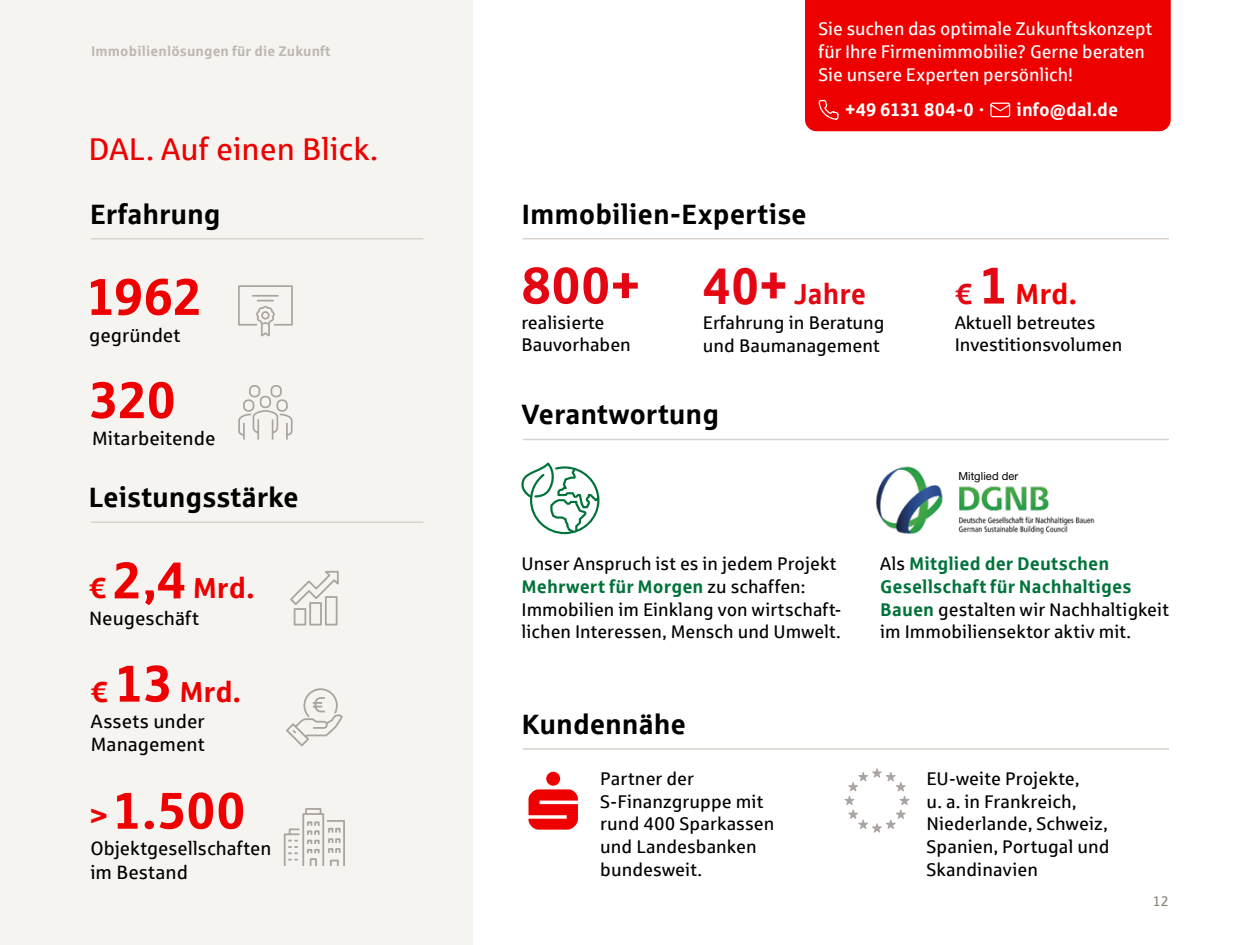
<style>
.page{position:relative;width:1260px;height:945px;background:#fff}
.page>*{position:absolute;margin:0;border:0;box-sizing:border-box;transform-origin:0 0}
.t1{font:700 51.45px "Sparkasse Rg";letter-spacing:-.015em;color:#e00}
.t2{font:700 51.45px "Sparkasse Rg";color:#e30613}
.t3{font:31.5px "Sparkasse Rg";color:#e00}
.t4{font:700 29.05px "Sparkasse Rg";color:#e00}
.t5{font:700 29.05px "Sparkasse Rg";color:#e30613;scale:.95 1}
.t6{font:700 28px "Sparkasse Rg";letter-spacing:-.005em;color:#000}
.t7{font:19.25px/23.1px "Sparkasse Rg";color:#000}
.t8{font:18.38px/22.8px "Sparkasse Rg";color:#000}
.t9{font:18.38px/22.8px "Sparkasse Rg";color:#fff}
.t10{font:700 18.38px "Sparkasse Rg";letter-spacing:-.005em;color:#fff}
.t11{font:700 14px "Sparkasse Rg";letter-spacing:.01em;color:#bdb7b0}
.t12{font:14px "Sparkasse Rg";color:#8d857c}
.t13{font:11.2px "Helvetica Neue LT Pro";letter-spacing:.01em;color:#000}
.s1{font-size:51.45px}
.s2{font-size:31.5px}
.s3{color:#e30613}
.s4{font-size:51.45px;color:#e30613}
.s5{font-weight:700;color:#00733a}
</style>
<div class="page">
<div style="left:0;top:0;width:472px;height:945px;background:#f6f4f1"></div>
<hr style="left:523px;top:748px;width:646px;height:2px;background:#d8d3ce">
<svg style="left:845px;top:768px;width:64px;height:65px"></svg>
<svg style="left:528px;top:772px;width:50px;height:58px"></svg>
<hr style="left:91px;top:238px;width:333px;height:1px;background:#d8d3ce">
<hr style="left:91px;top:521px;width:333px;height:2px;background:#d8d3ce">
<svg style="left:238px;top:285px;width:55px;height:52px"></svg>
<svg style="left:238px;top:385px;width:55px;height:55px"></svg>
<svg style="left:290px;top:570px;width:49px;height:56px"></svg>
<svg style="left:286px;top:688px;width:57px;height:58px"></svg>
<svg style="left:283px;top:808px;width:62px;height:58px"></svg>
<hr style="left:523px;top:439px;width:646px;height:1px;background:#d8d3ce">
<svg style="left:521px;top:463px;width:78px;height:71px"></svg>
<img style="left:876px;top:466px;width:219px;height:69px">
<hr style="left:523px;top:238px;width:646px;height:1px;background:#d8d3ce">
<div style="left:805px;top:0;width:366px;height:131px;background:#e00"></div>
<svg style="left:818px;top:99px;width:21px;height:22px"></svg>
<svg style="left:989px;top:102px;width:22px;height:16px"></svg>
<p class="t11" style="left:91px;top:42px;width:241px">Immobilienlösungen für die Zukunft</p>
<h2 class="t3" style="left:89px;top:130px;width:291px">DAL. Auf einen Blick.</h2>
<h3 class="t6" style="left:90px;top:196px;width:133px">Erfahrung</h3>
<h1 class="t1" style="left:86px;top:264px;width:118px">1962</h1>
<p class="t7" style="left:89px;top:323px;width:93px">gegründet</p>
<h1 class="t1" style="left:89px;top:367px;width:88px">320</h1>
<p class="t7" style="left:92px;top:426px;width:125px">Mitarbeitende</p>
<h3 class="t6" style="left:89px;top:480px;width:212px">Leistungsstärke</h3>
<h3 class="t4" style="left:89px;top:570px;width:167px">€ <span class="s1">2,4</span> Mrd.</h3>
<p class="t7" style="left:89px;top:606px;width:111px">Neugeschäft</p>
<h3 class="t4" style="left:91px;top:673px;width:152px">€ <span class="s1">13</span> Mrd.</h3>
<p class="t7" style="left:91px;top:710px;width:115px">Assets under<br>Management</p>
<h1 class="t1" style="left:90px;top:778px;width:157px"><span class="s2">&gt;</span>1.500</h1>
<p class="t7" style="left:90px;top:837px;width:183px">Objektgesellschaften im Bestand</p>
<p class="t9" style="left:819px;top:17px;width:335px">Sie suchen das optimale Zukunftskonzept für Ihre Firmenimmobilie? Gerne beraten<br>Sie unsere Experten persönlich!</p>
<p class="t10" style="left:845px;top:98px;width:140px">+49 6131 804-0 .</p>
<p class="t10" style="left:1017px;top:98px;width:103px">info@dal.de</p>
<h3 class="t6" style="left:522px;top:196px;width:287px">Immobilien-Expertise</h3>
<h3 class="t5" style="left:703px;top:275px;width:173px"><span class="s1">40+</span> Jahre</h3>
<p class="t8" style="left:703px;top:311px;width:183px">Erfahrung in Beratung und Baumanagement</p>
<h1 class="t2" style="left:521px;top:253px;width:120px">800+</h1>
<p class="t8" style="left:521px;top:310px;width:111px">realisierte<br>Bauvorhaben</p>
<h3 class="t6" style="left:522px;top:396px;width:199px">Verantwortung</h3>
<h3 class="t4" style="left:955px;top:275px;width:124px"><span class="s3">€</span> <span class="s4">1</span> Mrd.</h3>
<p class="t8" style="left:955px;top:310px;width:169px">Aktuell betreutes<br>Investitionsvolumen</p>
<p class="t13" style="left:958px;top:469px;width:61px">Mitglied der</p>
<p class="t8" style="left:522px;top:552px;width:321px">Unser Anspruch ist es in jedem Projekt <span class="s5">Mehrwert für Morgen</span> zu schaffen:<br>Immobilien im Einklang von wirtschaft&shy;lichen Interessen, Mensch und Umwelt.</p>
<p class="t8" style="left:880px;top:552px;width:290px">Als <span class="s5">Mitglied der Deutschen<br>Gesellschaft für Nachhaltiges<br>Bauen</span> gestalten wir Nachhaltigkeit im Immobiliensektor aktiv mit.</p>
<h3 class="t6" style="left:522px;top:706px;width:166px">Kundennähe</h3>
<p class="t8" style="left:600px;top:767px;width:176px">Partner der<br>S-Finanzgruppe mit rund 400 Sparkassen und Landesbanken bundesweit.</p>
<p class="t8" style="left:927px;top:767px;width:185px">EU-weite Projekte,<br>u. a. in Frankreich,<br>Niederlande, Schweiz,<br>Spanien, Portugal und<br>Skandinavien</p>
<p class="t12" style="left:1153px;top:893px;width:18px">12</p>
</div>
